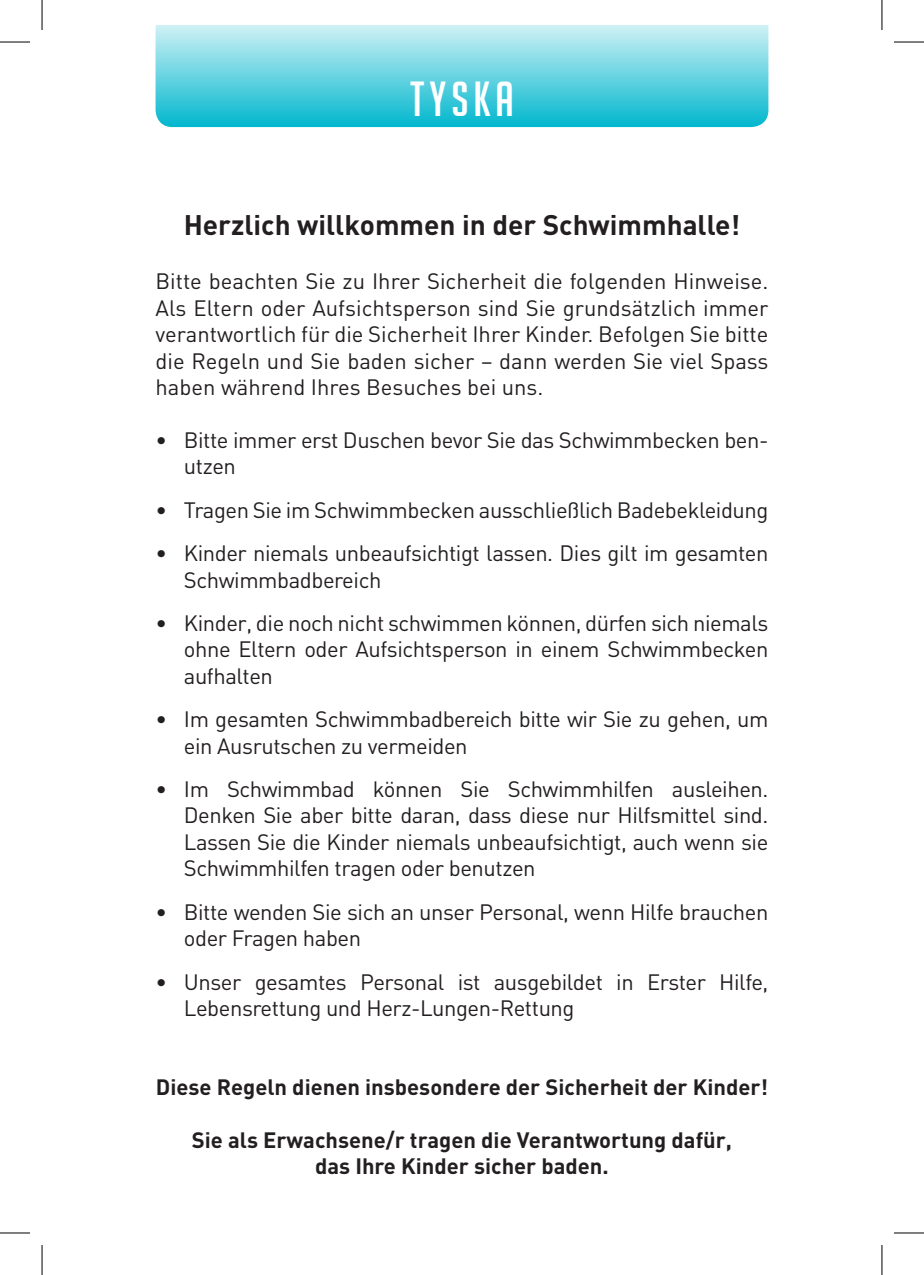
<style>
.page{position:relative;width:924px;height:1275px;background:#fff}
.page>*{position:absolute;margin:0;border:0;box-sizing:border-box;transform-origin:0 0}
.t1{font:48px "Big Noodle Titling";letter-spacing:.1em;color:#fff}
.t2{font:700 28px "DIN";color:#231f20}
.t3{font:22px/26.4px "DIN";letter-spacing:-.02em;color:#231f20}
.t4{font:700 22px/26.4px "DIN";color:#231f20;text-align:center}
</style>
<div class="page">
<svg style="left:155px;top:25px;width:613px;height:102px;background:#69d4e1"></svg>
<hr style="left:0;top:42px;width:30px;height:1px;background:#000">
<hr style="left:893px;top:42px;width:30px;height:1px;background:#000">
<hr style="left:0;top:1232px;width:30px;height:1px;background:#000">
<hr style="left:893px;top:1232px;width:30px;height:1px;background:#000">
<hr style="left:42px;top:0;width:1px;height:30px;background:#000">
<hr style="left:42px;top:1245px;width:1px;height:30px;background:#000">
<hr style="left:881px;top:0;width:1px;height:30px;background:#000">
<hr style="left:881px;top:1245px;width:1px;height:30px;background:#000">
<h1 class="t1" style="left:410px;top:73px;width:105px">TYSKA</h1>
<p class="t2" style="left:184px;top:207px;width:557px">Herzlich willkommen in der Schwimmhalle!</p>
<p class="t3" style="left:155px;top:268px;width:614px;text-align:justify">Bitte beachten Sie zu Ihrer Sicherheit die folgenden Hinweise.<br>Als Eltern oder Aufsichtsperson sind Sie grundsätzlich immer verantwortlich für die Sicherheit Ihrer Kinder. Befolgen Sie bitte die Regeln und Sie baden sicher – dann werden Sie viel Spass haben während Ihres Besuches bei uns.</p>
<p class="t3" style="left:184px;top:426px;width:585px;text-indent:-28px">• Bitte immer erst Duschen bevor Sie das Schwimmbecken ben&shy;utzen</p>
<p class="t3" style="left:155px;top:496px;width:614px">• Tragen Sie im Schwimmbecken ausschließlich Badebekleidung</p>
<p class="t3" style="left:184px;top:539px;width:585px;text-indent:-28px">• Kinder niemals unbeaufsichtigt lassen. Dies gilt im gesamten<br>Schwimmbadbereich</p>
<p class="t3" style="left:184px;top:609px;width:585px;text-align:justify;text-indent:-28px">• Kinder, die noch nicht schwimmen können, dürfen sich niemals ohne Eltern oder Aufsichtsperson in einem Schwimmbecken aufhalten</p>
<p class="t3" style="left:184px;top:705px;width:585px;text-indent:-28px">• Im gesamten Schwimmbadbereich bitte wir Sie zu gehen, um ein Ausrutschen zu vermeiden</p>
<p class="t3" style="left:184px;top:775px;width:585px;text-align:justify;text-indent:-28px">• Im Schwimmbad können Sie Schwimmhilfen ausleihen.<br>Denken Sie aber bitte daran, dass diese nur Hilfsmittel sind.<br>Lassen Sie die Kinder niemals unbeaufsichtigt, auch wenn sie Schwimmhilfen tragen oder benutzen</p>
<p class="t3" style="left:184px;top:898px;width:585px;text-indent:-28px">• Bitte wenden Sie sich an unser Personal, wenn Hilfe brauchen oder Fragen haben</p>
<p class="t3" style="left:184px;top:968px;width:585px;text-indent:-28px">• Unser gesamtes Personal ist ausgebildet in Erster Hilfe,<br>Lebensrettung und Herz-Lungen-Rettung</p>
<p class="t4" style="left:156px;top:1073px;width:613px">Diese Regeln dienen insbesondere der Sicherheit der Kinder!</p>
<p class="t4" style="left:192px;top:1125px;width:541px">Sie als Erwachsene/r tragen die Verantwortung dafür, das Ihre Kinder sicher baden.</p>
</div>
